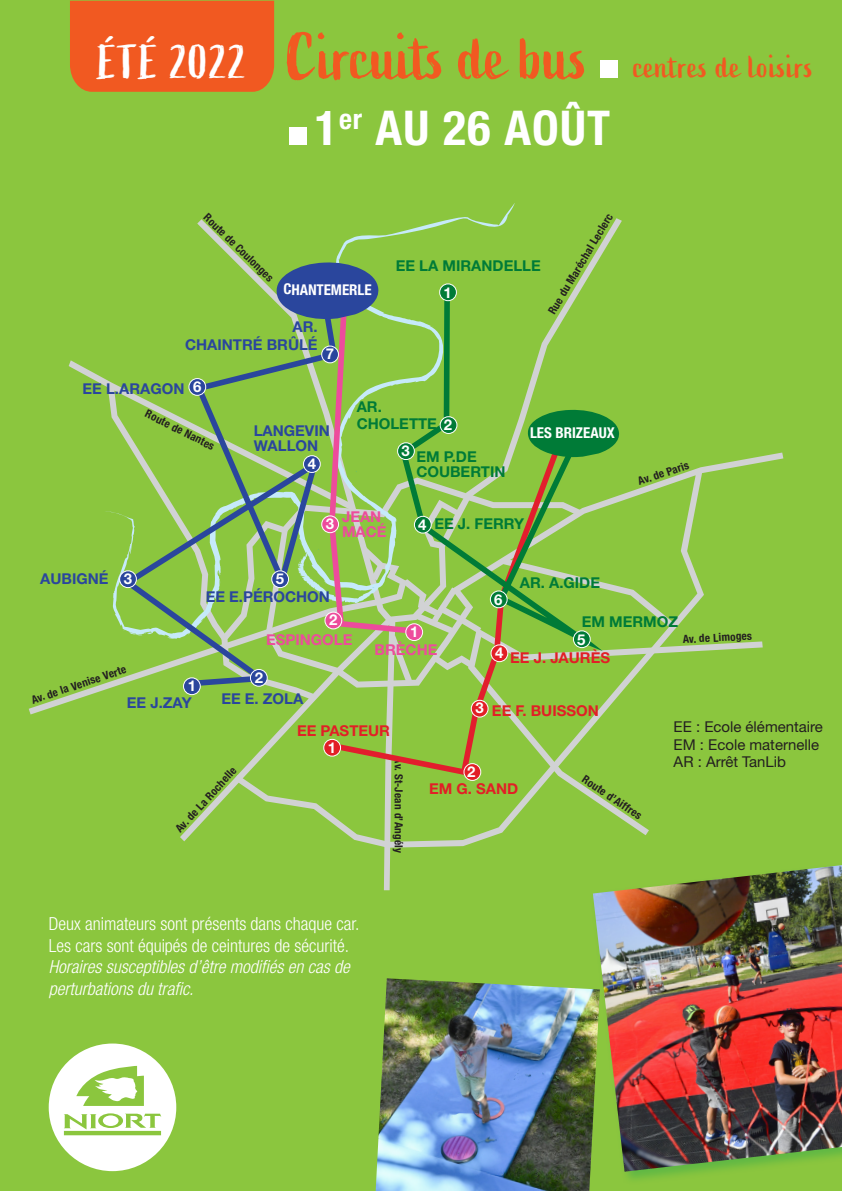
<style>
.page{position:relative;width:842px;height:1191px;background:#8bc63e}
.page>*{position:absolute;margin:0;border:0;box-sizing:border-box;transform-origin:0 0}
.t1{font:64.4px "Active";color:#f15921}
.t2{font:700 condensed 48px "Helvetica Neue LT Std";letter-spacing:.025em;color:#fff}
.t3{font:47.4px "Active";letter-spacing:.025em;color:#fff}
.t4{font:32px "Active";letter-spacing:.025em;color:#f15921}
.t5{font:300 condensed 18px "Helvetica Neue LT Std";color:#fff}
.t6{font:italic 300 condensed 18px/21.6px "Helvetica Neue LT Std";color:#fff}
.t7{font:700 15px/18px "Helvetica Neue LT Std";color:#2a469d;text-align:right}
.t8{font:700 15px/18px "Helvetica Neue LT Std";color:#007b37}
.t9{font:15px/18px "Helvetica Neue LT Std";color:#231f20}
.t10{font:700 15px "Helvetica Neue LT Std";color:#e21f26}
.t11{font:700 15px/15px "Helvetica Neue LT Std";color:#ed4c9c}
.t12{font:700 condensed 15px "Helvetica Neue LT Std";color:#fff}
.t13{font:700 15px "Helvetica Neue LT Std";color:#fff}
.t14{font:700 condensed 11.2px "Helvetica Neue LT Std";letter-spacing:.02em;color:#231f20}
</style>
<div class="page">
<img style="left:376px;top:978px;width:214px;height:213px">
<div style="left:590px;top:859px;width:252px;height:326px;background:#40ae49;opacity:.58"></div>
<img style="left:593px;top:865px;width:249px;height:306px">
<div style="left:601px;top:60px;width:17px;height:17px;background:#fff"></div>
<div style="left:70px;top:1px;width:204px;height:91px;background:#f15921"></div>
<svg style="left:197px;top:779px;width:198px;height:111px"></svg>
<svg style="left:29px;top:679px;width:172px;height:35px"></svg>
<svg style="left:590px;top:218px;width:32px;height:44px"></svg>
<svg style="left:234px;top:452px;width:549px;height:395px"></svg>
<svg style="left:104px;top:203px;width:411px;height:417px"></svg>
<svg style="left:330px;top:682px;width:236px;height:96px"></svg>
<div style="left:471px;top:700px;width:17px;height:17px;background:#e21f26;border-radius:50%"></div>
<div style="left:471px;top:700px;width:17px;height:17px;border:1px solid #fff;border-radius:50%"></div>
<div style="left:464px;top:763px;width:17px;height:17px;background:#e21f26;border-radius:50%"></div>
<div style="left:463px;top:763px;width:18px;height:18px;border:1px solid #fff;border-radius:50%"></div>
<svg style="left:118px;top:298px;width:222px;height:391px"></svg>
<div style="left:183px;top:678px;width:17px;height:16px;background:#2a469d;border-radius:50%"></div>
<div style="left:183px;top:677px;width:18px;height:18px;border:1px solid #fff;border-radius:50%"></div>
<div style="left:250px;top:669px;width:17px;height:17px;background:#2a469d;border-radius:50%"></div>
<div style="left:250px;top:669px;width:18px;height:17px;border:1px solid #fff;border-radius:50%"></div>
<div style="left:120px;top:571px;width:16px;height:16px;background:#2a469d;border-radius:50%"></div>
<div style="left:119px;top:570px;width:18px;height:18px;border:1px solid #fff;border-radius:50%"></div>
<svg style="left:272px;top:571px;width:17px;height:16px"></svg>
<div style="left:271px;top:570px;width:18px;height:18px;border:1px solid #fff;border-radius:50%"></div>
<div style="left:189px;top:378px;width:17px;height:17px;background:#2a469d;border-radius:50%"></div>
<div style="left:188px;top:378px;width:18px;height:18px;border:1px solid #fff;border-radius:50%"></div>
<div style="left:324px;top:739px;width:17px;height:17px;background:#e21f26;border-radius:50%"></div>
<div style="left:323px;top:739px;width:18px;height:17px;border:1px solid #fff;border-radius:50%"></div>
<svg style="left:276px;top:262px;width:343px;height:420px"></svg>
<div style="left:490px;top:591px;width:17px;height:17px;background:#007b37;border-radius:50%"></div>
<div style="left:490px;top:590px;width:18px;height:18px;border:1px solid #fff;border-radius:50%"></div>
<div style="left:289px;top:128px;width:17px;height:17px;background:#fff"></div>
<svg style="left:49px;top:1043px;width:127px;height:128px"></svg>
<p class="t3" style="left:98px;top:35px;width:150px">ÉTÉ 2022</p>
<p class="t1" style="left:286px;top:20px;width:303px">Circuits de bus</p>
<p class="t2" style="left:315px;top:98px;width:297px">1<sup>er</sup> AU 26 AOÛT</p>
<p class="t4" style="left:633px;top:49px;width:181px">centres de loisirs</p>
<p class="t14" style="left:210px;top:210px;width:94px;rotate:44deg">Route de Coulonges</p>
<p class="t14" style="left:545px;top:309px;width:116px;rotate:-59deg">Rue du Maréchal Leclerc</p>
<p class="t8" style="left:396px;top:257px;width:147px">EE LA MIRANDELLE</p>
<p class="t12" style="left:284px;top:280px;width:90px;rotate:1deg">CHANTEMERLE</p>
<p class="t13" style="left:443px;top:283px;width:10px">1</p>
<p class="t7" style="left:185px;top:317px;width:134px">AR.<br>CHAINTRÉ BRÛLÉ</p>
<p class="t7" style="left:83px;top:380px;width:103px">EE L.ARAGON</p>
<p class="t13" style="left:193px;top:377px;width:10px">6</p>
<p class="t13" style="left:326px;top:344px;width:10px">7</p>
<p class="t14" style="left:149px;top:406px;width:77px;rotate:27deg">Route de Nantes</p>
<p class="t7" style="left:254px;top:422px;width:78px;line-height:15px;text-align:left">LANGEVIN<br>WALLON</p>
<p class="t13" style="left:308px;top:454px;width:10px">4</p>
<p class="t8" style="left:357px;top:397px;width:82px">AR.<br>CHOLETTE</p>
<p class="t13" style="left:444px;top:416px;width:10px">2</p>
<p class="t13" style="left:401px;top:442px;width:10px">3</p>
<p class="t8" style="left:416px;top:448px;width:91px;line-height:15px">EM P.DE<br>COUBERTIN</p>
<p class="t12" style="left:530px;top:423px;width:86px">LES BRIZEAUX</p>
<p class="t7" style="left:40px;top:569px;width:70px">AUBIGNÉ</p>
<p class="t13" style="left:124px;top:569px;width:10px">3</p>
<p class="t13" style="left:326px;top:514px;width:10px">3</p>
<p class="t11" style="left:342px;top:508px;width:46px">JEAN<br>MACÉ</p>
<p class="t13" style="left:418px;top:515px;width:10px">4</p>
<p class="t8" style="left:434px;top:514px;width:91px">EE J. FERRY</p>
<p class="t13" style="left:276px;top:569px;width:10px">5</p>
<p class="t7" style="left:206px;top:587px;width:126px">EE E.PÉROCHON</p>
<p class="t13" style="left:494px;top:590px;width:10px">6</p>
<p class="t8" style="left:520px;top:573px;width:82px">AR. A.GIDE</p>
<p class="t14" style="left:636px;top:475px;width:55px;rotate:-19deg">Av. de Paris</p>
<p class="t14" style="left:30px;top:693px;width:101px;rotate:-18deg">Av. de la Venise Verte</p>
<p class="t13" style="left:188px;top:676px;width:10px">1</p>
<p class="t7" style="left:127px;top:693px;width:66px">EE J.ZAY</p>
<p class="t13" style="left:329px;top:610px;width:10px">2</p>
<p class="t11" style="left:266px;top:631px;width:88px">ESPINGOLE</p>
<p class="t13" style="left:255px;top:668px;width:10px">2</p>
<p class="t7" style="left:221px;top:689px;width:83px">EE E. ZOLA</p>
<p class="t13" style="left:410px;top:622px;width:10px">1</p>
<p class="t11" style="left:375px;top:642px;width:64px">BRÈCHE</p>
<p class="t8" style="left:582px;top:612px;width:98px">EM MERMOZ</p>
<p class="t13" style="left:577px;top:630px;width:10px">5</p>
<p class="t13" style="left:495px;top:643px;width:10px">4</p>
<p class="t10" style="left:510px;top:648px;width:101px">EE J. JAURÈS</p>
<p class="t14" style="left:682px;top:632px;width:71px;rotate:-3deg">Av. de Limoges</p>
<p class="t13" style="left:475px;top:699px;width:10px">3</p>
<p class="t10" style="left:492px;top:701px;width:108px">EE F. BUISSON</p>
<p class="t10" style="left:297px;top:721px;width:95px">EE PASTEUR</p>
<p class="t13" style="left:328px;top:738px;width:10px">1</p>
<p class="t14" style="left:172px;top:825px;width:86px;rotate:-47deg">Av. de La Rochelle</p>
<p class="t14" style="left:405px;top:757px;width:97px;rotate:90deg">Av. St-Jean d’Angély</p>
<p class="t5" style="left:49px;top:913px;width:312px">Deux animateurs sont présents dans chaque car.</p>
<p class="t5" style="left:49px;top:935px;width:302px">Les cars sont équipés de ceintures de sécurité.</p>
<p class="t6" style="left:49px;top:956px;width:303px">Horaires susceptibles d’être modifiés en cas de perturbations du trafic.</p>
<p class="t13" style="left:467px;top:762px;width:10px">2</p>
<p class="t10" style="left:429px;top:779px;width:91px">EM G. SAND</p>
<p class="t14" style="left:587px;top:772px;width:71px;rotate:34deg">Route d’Aiffres</p>
<p class="t9" style="left:674px;top:717px;width:151px">EE : Ecole élémentaire<br>EM : Ecole maternelle<br>AR : Arrêt TanLib</p>
</div>
